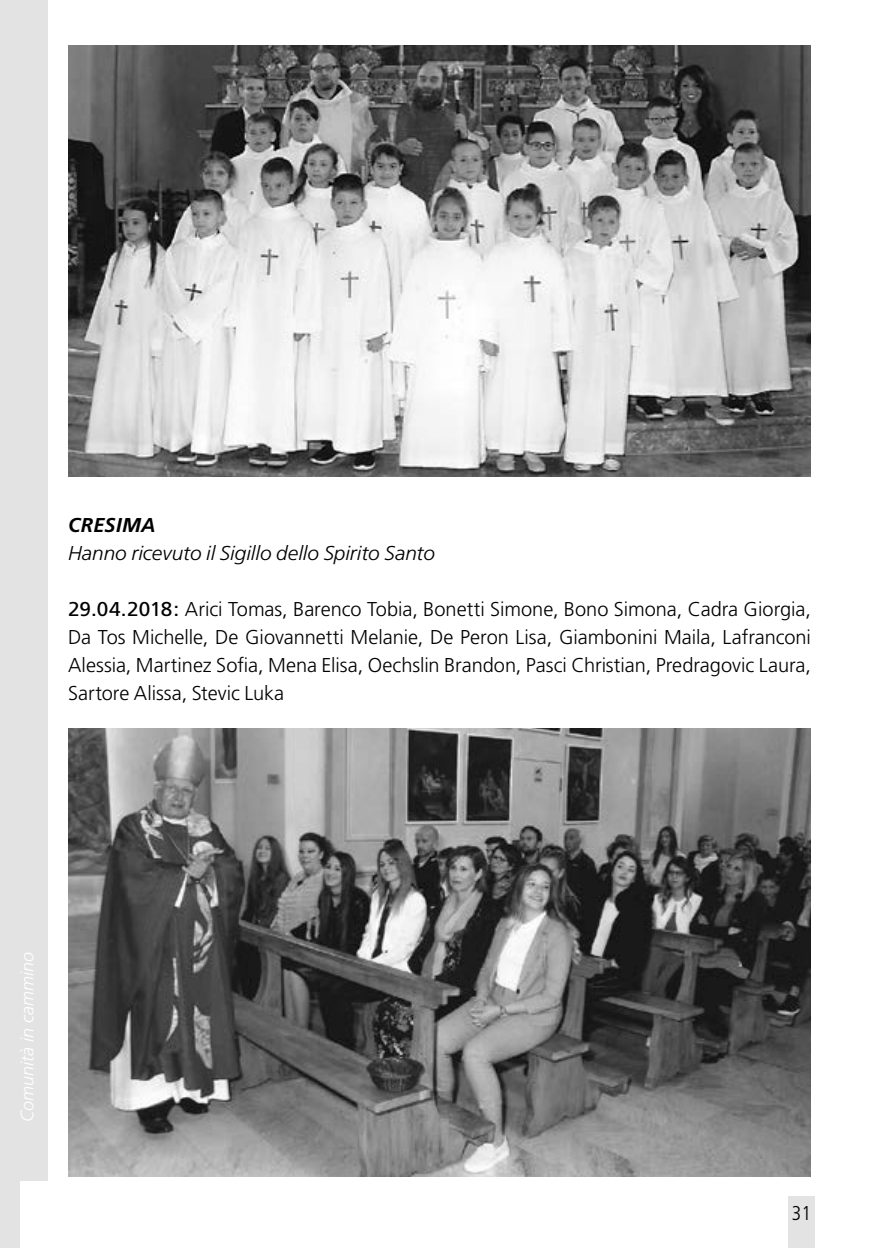
<style>
.page{position:relative;width:879px;height:1248px;background:#fff}
.page>*{position:absolute;margin:0;border:0;box-sizing:border-box;transform-origin:0 0}
.t1{font:300 20px/28px "Frutiger";letter-spacing:-.005em;color:#000;text-align:justify}
.t2{font:italic 300 20px "Frutiger CE";letter-spacing:-.005em;color:#000;scale:1.04 1}
.t3{font:italic 700 20px "Frutiger";letter-spacing:.02em;color:#000}
.t4{font:300 condensed 20px "Frutiger";color:#000}
.t5{font:italic 300 18px "Frutiger CE";color:#fff}
.s1{font-weight:400}
</style>
<div class="page">
<div style="left:0;top:0;width:48px;height:1247px;background:#e3e3e3"></div>
<div style="left:788px;top:1195px;width:26px;height:52px;background:#e3e3e3"></div>
<div style="left:20px;top:1181px;width:40px;height:66px;background:#fff"></div>
<img style="left:68px;top:45px;width:743px;height:431px">
<img style="left:68px;top:728px;width:743px;height:448px">
<p class="t3" style="left:68px;top:513px;width:89px">CRESIMA</p>
<p class="t2" style="left:68px;top:541px;width:354px">Hanno ricevuto il Sigillo dello Spirito Santo</p>
<p class="t1" style="left:68px;top:595px;width:744px"><span class="s1">29.04.2018:</span> Arici Tomas, Barenco Tobia, Bonetti Simone, Bono Simona, Cadra Giorgia, Da Tos Michelle, De Giovannetti Melanie, De Peron Lisa, Giambonini Maila, Lafranconi Alessia, Martinez Sofia, Mena Elisa, Oechslin Brandon, Pasci Christian, Predragovic Laura, Sartore Alissa, Stevic Luka</p>
<p class="t5" style="left:17px;top:1121px;width:172px;rotate:-90deg">Comunità in cammino</p>
<p class="t4" style="left:792px;top:1201px;width:21px">31</p>
</div>
